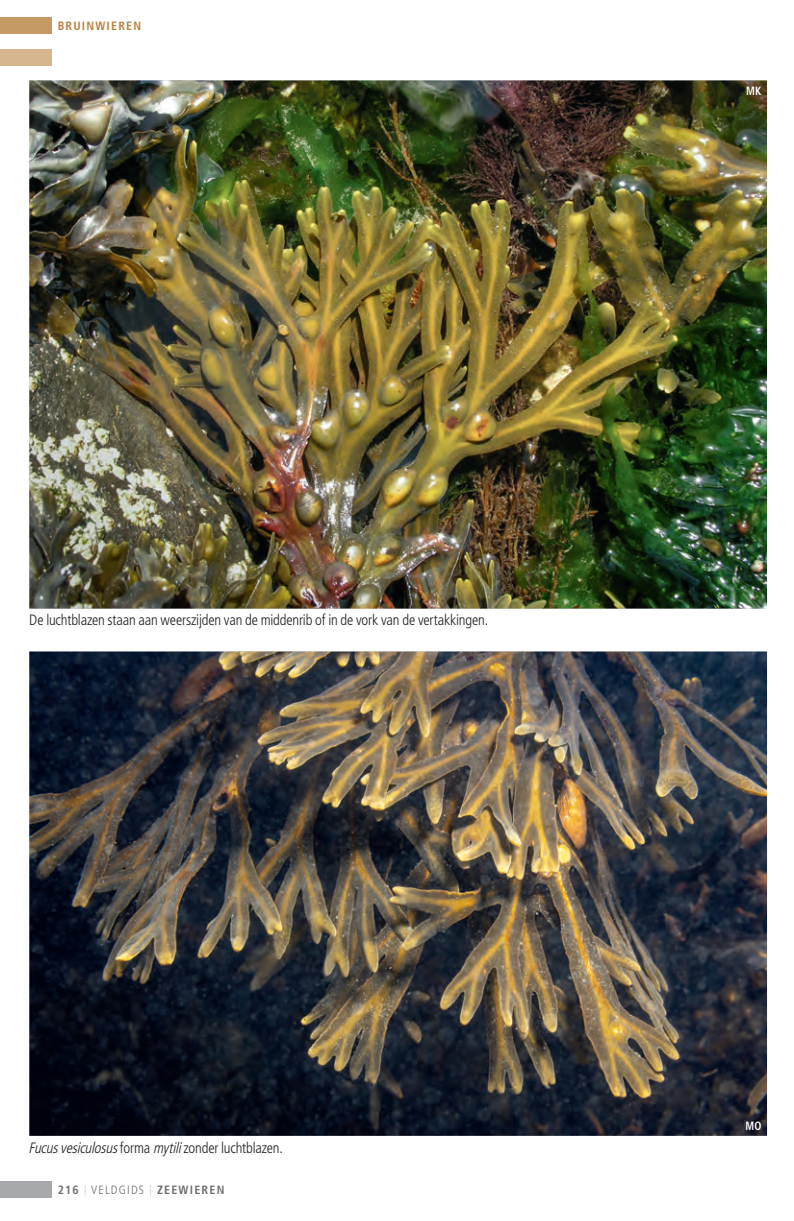
<style>
.page{position:relative;width:794px;height:1221px;background:#fff}
.page>*{position:absolute;margin:0;border:0;box-sizing:border-box;transform-origin:0 0}
.t1{font:300 condensed 15px "Frutiger LT Std";letter-spacing:-.015em;color:#231f20}
.t2{font:700 condensed 12px "Frutiger LT Std";letter-spacing:.1em;color:#6c6d70}
.t3{font:700 condensed 12px "Frutiger LT Std";letter-spacing:.1em;color:#b6803d}
.t4{font:700 condensed 12px "Frutiger LT Std";color:#fff;scale:.9 1}
.s1{font-style:italic}
.s2{font-family:"Dotline";font-weight:400;font-stretch:normal}
.s3{font-weight:300}
</style>
<div class="page">
<div style="left:0;top:1181px;width:52px;height:16px;background:#a8a9ad"></div>
<img style="left:29px;top:80px;width:737px;height:528px">
<img style="left:29px;top:651px;width:737px;height:485px">
<img style="left:745px;top:85px;width:19px;height:14px">
<img style="left:744px;top:1120px;width:20px;height:13px">
<div style="left:0;top:18px;width:52px;height:16px;background:#c69a65"></div>
<div style="left:0;top:50px;width:52px;height:16px;background:#d6b68f"></div>
<p class="t3" style="left:58px;top:19px;width:85px">BRUINWIEREN</p>
<p class="t1" style="left:29px;top:611px;width:460px">De luchtblazen staan aan weerszijden van de middenrib of in de vork van de vertakkingen.</p>
<p class="t1" style="left:28px;top:1139px;width:256px"><span class="s1">Fucusvesiculosus</span>forma <span class="s1">mytili</span>zonder luchtblazen.</p>
<p class="t2" style="left:58px;top:1182px;width:168px">216 <span class="s2">|</span> <span class="s3">VELDGIDS</span> <span class="s2">|</span> ZEEWIEREN</p>
<p class="t4" style="left:746px;top:84px;width:18px">MK</p>
<p class="t4" style="left:745px;top:1119px;width:19px">MO</p>
</div>
